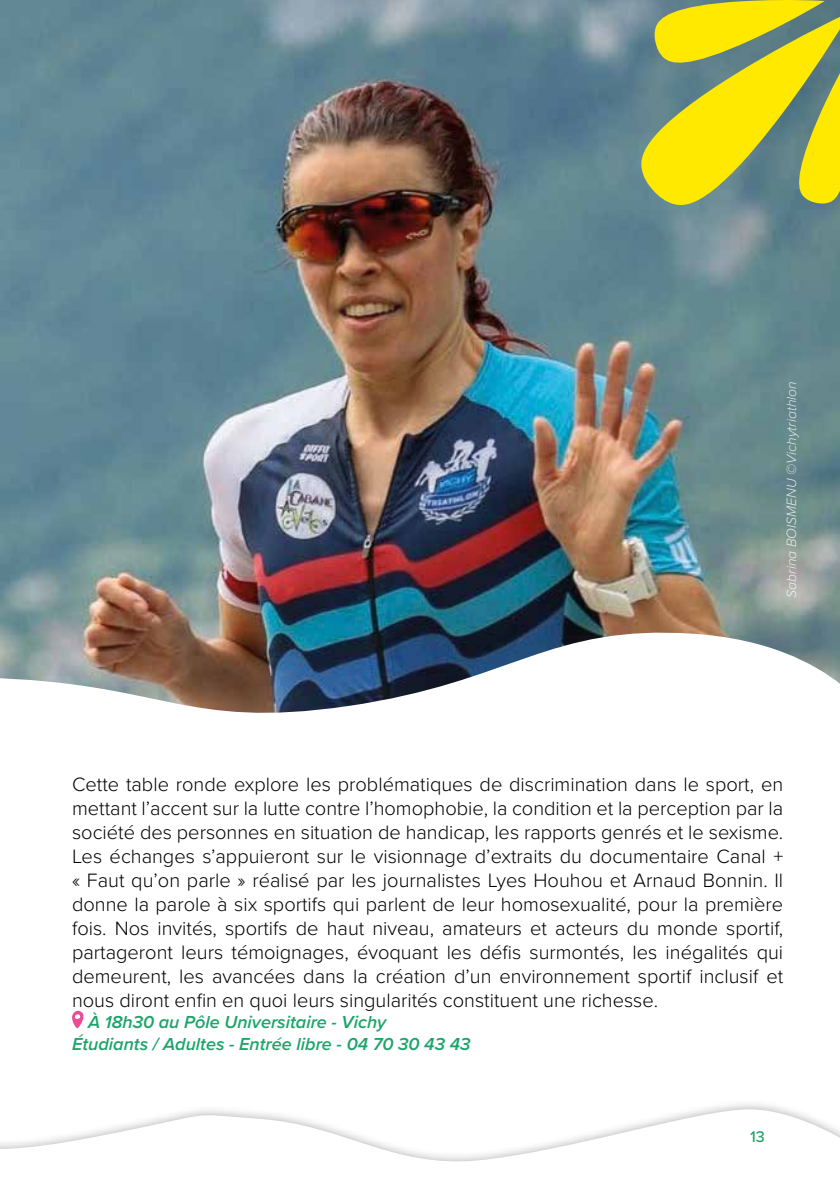
<style>
.page{position:relative;width:840px;height:1191px;background:#fff}
.page>*{position:absolute;margin:0;border:0;box-sizing:border-box;transform-origin:0 0}
.t1{font:300 20px/24px "Proxima Nova";color:#000;text-align:justify}
.t2{font:italic 600 18px/21.6px "Proxima Nova";color:#1ca46b}
.t3{font:500 16px "Proxima Nova";color:#1ca46b}
.t4{font:italic 300 14px "Proxima Nova";color:#fff}
</style>
<div class="page">
<img style="left:0;top:0;width:839px;height:624px">
<svg style="left:0;top:624px;width:839px;height:405px"></svg>
<svg style="left:72px;top:1010px;width:12px;height:18px"></svg>
<svg style="left:640px;top:0;width:199px;height:207px;background:#b9bb3b"></svg>
<svg style="left:0;top:1104px;width:839px;height:58px"></svg>
<p class="t4" style="left:780px;top:598px;width:218px;rotate:-90deg">Sabrina BOISMENU ©️Vichytriathlon</p>
<p class="t1" style="left:72px;top:771px;width:712px">Cette table ronde explore les problématiques de discrimination dans le sport, en mettant l’accent sur la lutte contre l’homophobie, la condition et la perception par la société des personnes en situation de handicap, les rapports genrés et le sexisme.<br>Les échanges s’appuieront sur le visionnage d’extraits du documentaire Canal + « Faut qu’on parle » réalisé par les journalistes Lyes Houhou et Arnaud Bonnin. Il donne la parole à six sportifs qui parlent de leur homosexualité, pour la première fois. Nos invités, sportifs de haut niveau, amateurs et acteurs du monde sportif, partageront leurs témoignages, évoquant les défis surmontés, les inégalités qui demeurent, les avancées dans la création d’un environnement sportif inclusif et nous diront enfin en quoi leurs singularités constituent une richesse.</p>
<p class="t2" style="left:72px;top:1011px;width:399px;text-indent:16px">À 18h30 au Pôle Universitaire - Vichy<br>Étudiants / Adultes - Entrée libre - 04 70 30 43 43</p>
<p class="t3" style="left:749px;top:1124px;width:16px">13</p>
</div>
